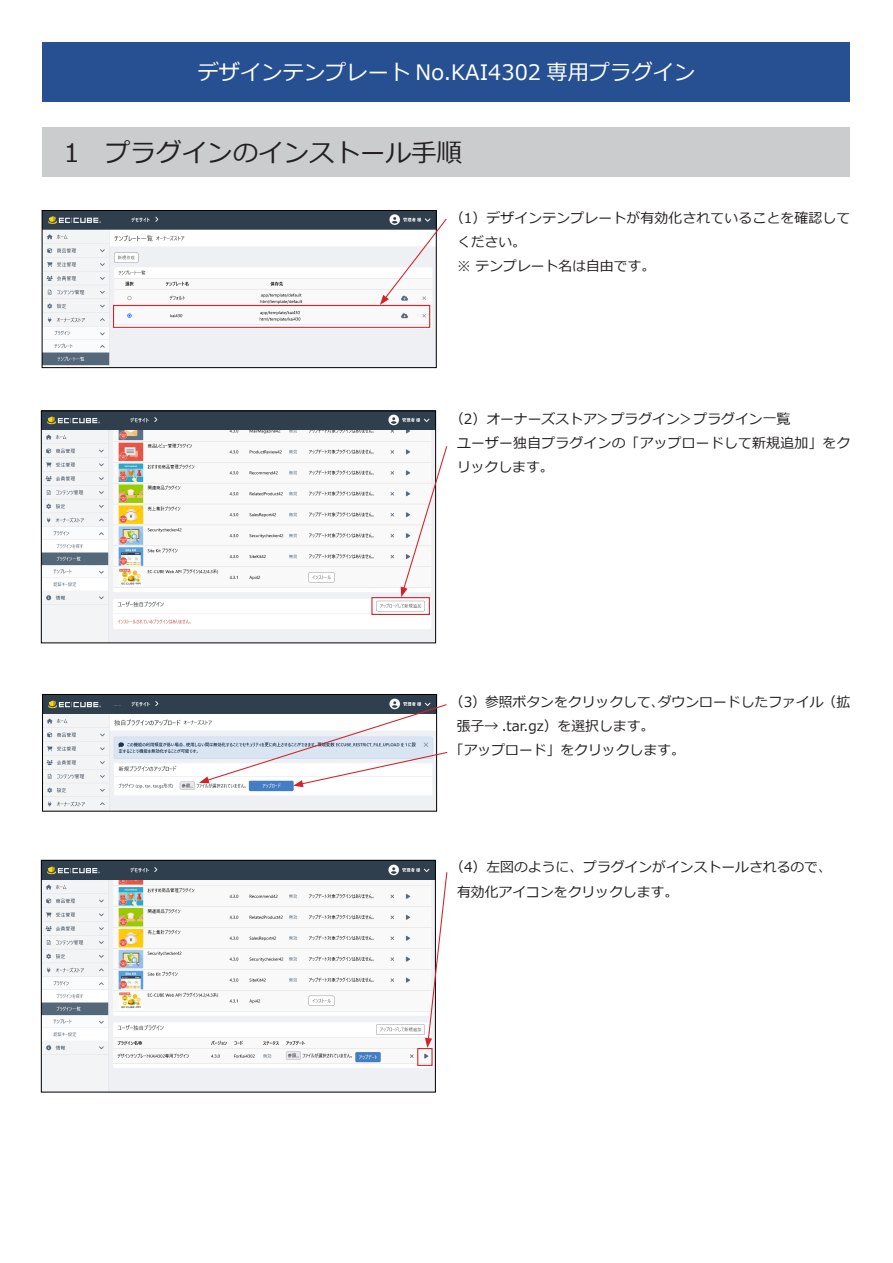
<style>
.page{position:relative;width:893px;height:1263px;background:#fff}
.page>*{position:absolute;margin:0;border:0;box-sizing:border-box;transform-origin:0 0}
.t1{font:25.5px "Meiryo";color:#231f20}
.t2{font:21.3px "Meiryo";color:#fff}
.t3{font:13.8px/24.2px "Meiryo";color:#231f20}
.t4{font:13.8px/24.2px "Meiryo";letter-spacing:.02em;color:#231f20}
</style>
<div class="page">
<img style="left:43px;top:862px;width:391px;height:228px">
<div style="left:41px;top:860px;width:395px;height:232px;border:1px solid #000"></div>
<img style="left:44px;top:696px;width:391px;height:113px">
<div style="left:42px;top:694px;width:395px;height:117px;border:1px solid #000"></div>
<img style="left:43px;top:413px;width:391px;height:228px">
<div style="left:41px;top:411px;width:395px;height:232px;border:1px solid #000"></div>
<img style="left:44px;top:212px;width:390px;height:154px">
<div style="left:42px;top:210px;width:394px;height:158px;border:1px solid #000"></div>
<div style="left:43px;top:43px;width:807px;height:59px;background:#265092"></div>
<div style="left:43px;top:128px;width:807px;height:49px;background:#cbccce"></div>
<div style="left:113px;top:305px;width:317px;height:23px;border:1px solid #d1232a"></div>
<svg style="left:380px;top:217px;width:67px;height:88px"></svg>
<div style="left:371px;top:597px;width:59px;height:18px;border:1px solid #d1232a"></div>
<svg style="left:401px;top:445px;width:47px;height:152px"></svg>
<div style="left:417px;top:1048px;width:16px;height:18px;border:1px solid #d1232a"></div>
<svg style="left:425px;top:871px;width:23px;height:177px"></svg>
<svg style="left:199px;top:703px;width:249px;height:84px"></svg>
<p class="t2" style="left:198px;top:58px;width:499px">デザインテンプレート No.KAI4302 専用プラグイン</p>
<p class="t1" style="left:64px;top:135px;width:400px">1　プラグインのインストール手順</p>
<p class="t3" style="left:457px;top:206px;width:395px;text-indent:-7px">（1）デザインテンプレートが有効化されていることを確認してください。</p>
<p class="t3" style="left:457px;top:255px;width:200px">※ テンプレート名は自由です。</p>
<p class="t3" style="left:450px;top:407px;width:342px">（2）オーナーズストア＞プラグイン＞プラグイン一覧</p>
<p class="t4" style="left:457px;top:431px;width:395px">ユーザー独自プラグインの「アップロードして新規追加」をクリックします。</p>
<p class="t3" style="left:457px;top:690px;width:395px;text-indent:-7px">（3）参照ボタンをクリックして、ダウンロードしたファイル（拡張子→ .tar.gz）を選択します。</p>
<p class="t3" style="left:450px;top:739px;width:236px">「アップロード」をクリックします。</p>
<p class="t3" style="left:450px;top:856px;width:383px">（4）左図のように、プラグインがインストールされるので、</p>
<p class="t3" style="left:457px;top:880px;width:223px">有効化アイコンをクリックします。</p>
</div>
